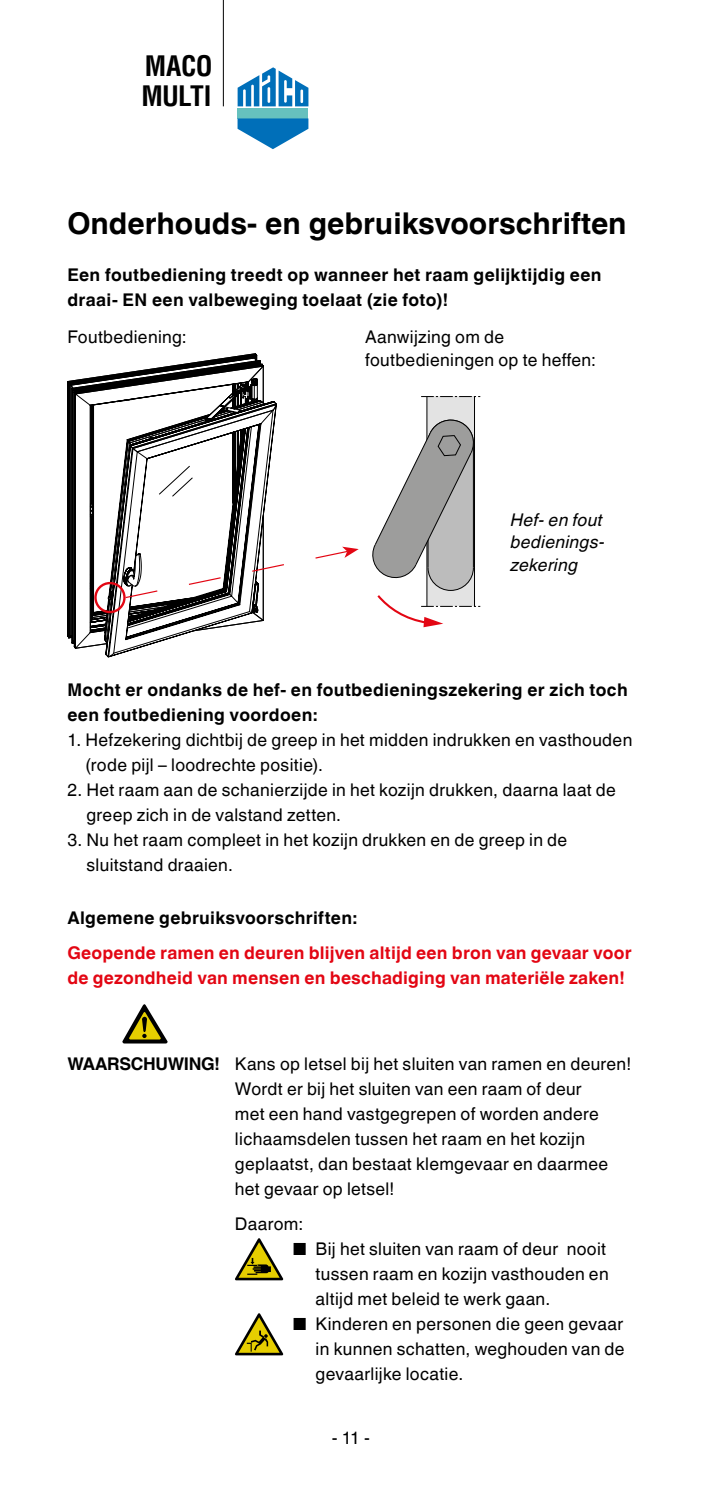
<style>
.page{position:relative;width:702px;height:1489px;background:#fff}
.page>*{position:absolute;margin:0;border:0;box-sizing:border-box;transform-origin:0 0}
.t1{font:700 30px "Helvetica Linotype";color:#000}
.t2{font:700 condensed 27.5px/30px "MACO Helvetica";letter-spacing:-.015em;color:#000}
.t3{font:17.5px/25px "Helvetica Linotype";letter-spacing:.02em;color:#000}
.t4{font:700 17.5px/25px "Helvetica Linotype";letter-spacing:.02em;color:#000}
.t5{font:700 17.5px/25px "Helvetica Linotype";letter-spacing:.01em;color:#e30613}
.t6{font:italic 17.5px/22.5px "Helvetica Linotype";letter-spacing:.02em;color:#000}
.s1{font-weight:700}
</style>
<div class="page">
<div style="left:237px;top:108px;width:71px;height:10px;background:#66c1be"></div>
<svg style="left:237px;top:118px;width:71px;height:31px"></svg>
<svg style="left:237px;top:67px;width:71px;height:39px"></svg>
<hr style="left:223px;top:0;width:1px;height:106px;background:#000">
<svg style="left:71px;top:642px;width:88px;height:12px"></svg>
<svg style="left:70px;top:621px;width:191px;height:15px"></svg>
<svg style="left:70px;top:375px;width:39px;height:246px"></svg>
<div style="left:427px;top:396px;width:47px;height:210px;background:#e3e3e3"></div>
<hr style="left:426px;top:396px;width:1px;height:210px;background:#000">
<hr style="left:474px;top:396px;width:1px;height:210px;background:#000">
<svg style="left:421px;top:396px;width:59px;height:1px"></svg>
<svg style="left:372px;top:417px;width:108px;height:210px"></svg>
<div style="left:94px;top:582px;width:32px;height:31px;border:2px solid #e30613;border-radius:50%"></div>
<svg style="left:109px;top:357px;width:249px;height:264px"></svg>
<svg style="left:122px;top:1004px;width:45px;height:39px"></svg>
<svg style="left:235px;top:1238px;width:48px;height:42px"></svg>
<svg style="left:235px;top:1313px;width:48px;height:42px"></svg>
<h2 class="t2" style="left:141px;top:51px;width:73px">MACO<br>MULTI</h2>
<h1 class="t1" style="left:67px;top:206px;width:560px">Onderhouds- en gebruiksvoorschriften</h1>
<p class="t4" style="left:67px;top:262px;width:535px">Een foutbediening treedt op wanneer het raam gelijktijdig een draai- EN een valbeweging toelaat (zie foto)!</p>
<p class="t3" style="left:67px;top:324px;width:121px">Foutbediening:</p>
<p class="t3" style="left:365px;top:326px;width:232px;line-height:22.5px">Aanwijzing om de foutbedieningen op te heffen:</p>
<p class="t6" style="left:510px;top:508px;width:96px">Hef- en fout bedienings&shy;zekering</p>
<p class="t4" style="left:67px;top:677px;width:561px">Mocht er ondanks de hef- en foutbedieningszekering er zich toch een foutbediening voordoen:</p>
<p class="t3" style="left:85px;top:727px;width:548px;text-indent:-18px">1. Hefzekering dichtbij de greep in het midden indrukken en vasthouden (rode pijl – loodrechte positie).</p>
<p class="t3" style="left:86px;top:777px;width:531px;text-indent:-19px">2. Het raam aan de schanierzijde in het kozijn drukken, daarna laat de greep zich in de valstand zetten.</p>
<p class="t3" style="left:86px;top:827px;width:482px;text-indent:-19px">3. Nu het raam compleet in het kozijn drukken en de greep in de sluitstand draaien.</p>
<p class="t4" style="left:67px;top:905px;width:291px">Algemene gebruiksvoorschriften:</p>
<p class="t5" style="left:67px;top:940px;width:565px">Geopende ramen en deuren blijven altijd een bron van gevaar voor de gezondheid van mensen en beschadiging van materiële zaken!</p>
<p class="t3" style="left:235px;top:1051px;width:398px;text-indent:-168px"><span class="s1">WAARSCHUWING!</span> Kans op letsel bij het sluiten van ramen en deuren!<br>Wordt er bij het sluiten van een raam of deur<br>met een hand vastgegrepen of worden andere lichaamsdelen tussen het raam en het kozijn geplaatst, dan bestaat klemgevaar en daarmee het gevaar op letsel!</p>
<p class="t3" style="left:235px;top:1211px;width:70px">Daarom:</p>
<p class="t3" style="left:315px;top:1236px;width:294px;text-indent:-23px">■ Bij het sluiten van raam of deur nooit tussen raam en kozijn vasthouden en altijd met beleid te werk gaan.</p>
<p class="t3" style="left:315px;top:1311px;width:310px;text-align:justify;text-indent:-23px">■ Kinderen en personen die geen gevaar in kunnen schatten, weghouden van de gevaarlijke locatie.</p>
<p class="t3" style="left:332px;top:1425px;width:40px">- 11 -</p>
</div>
